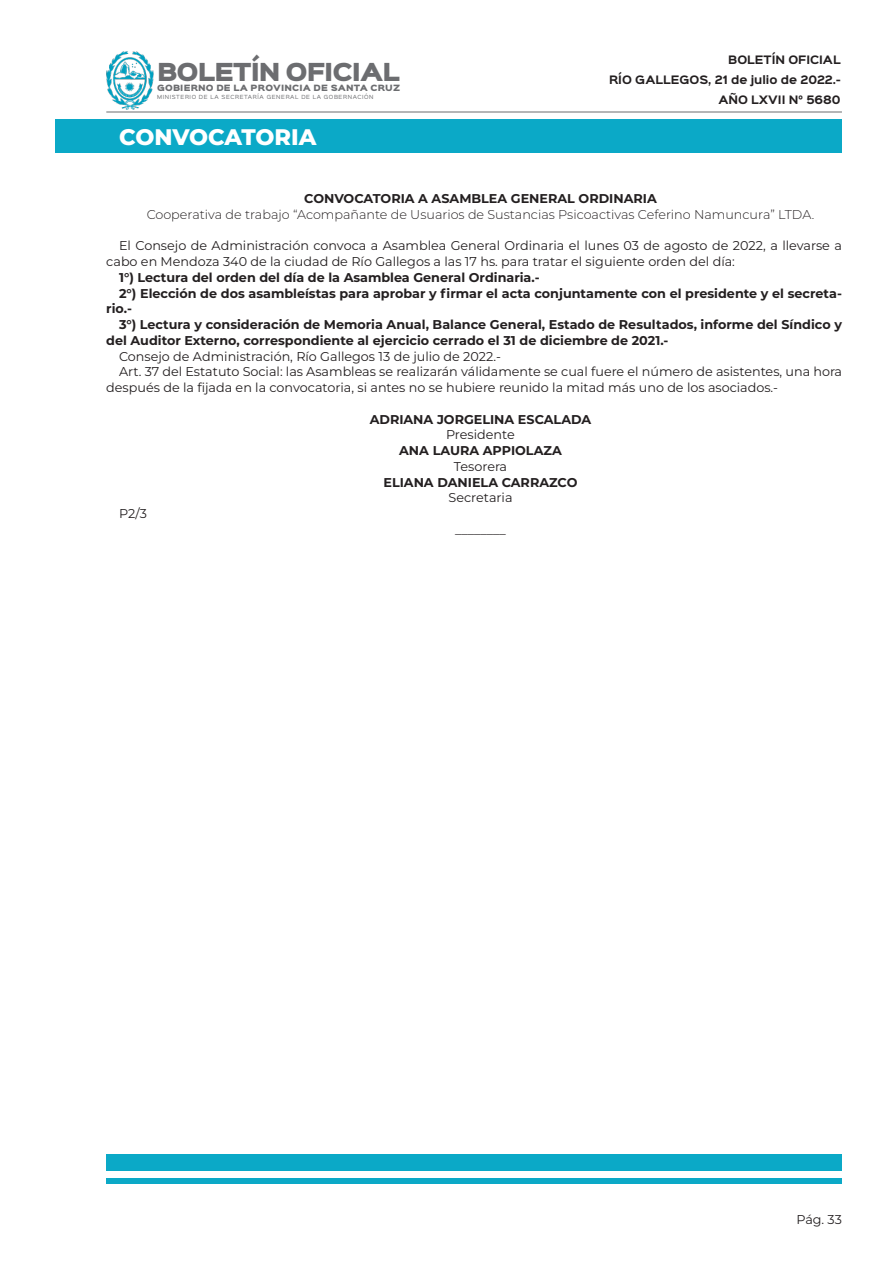
<style>
.page{position:relative;width:893px;height:1263px;background:#fff}
.page>*{position:absolute;margin:0;border:0;box-sizing:border-box;transform-origin:0 0}
.t1{font:800 22.5px "Montserrat";color:#fff}
.t2{font:22.35px "Sinkin Sans 900 X Black";letter-spacing:-.04em;color:#6c6d70}
.t3{font:12.75px/15.8px "Montserrat";color:#231f20}
.t4{font:700 12.75px/15.8px "Montserrat";color:#231f20}
.t5{font:300 12.75px "Montserrat";color:#231f20}
.t6{font:700 10.5px/20px "Sinkin Sans 700";color:#231f20;text-align:right}
.t7{font:7.8px "Sinkin Sans 900 X Black";letter-spacing:.02em;color:#6c6d70}
.t8{font:5.1px "Sinkin Sans 400";letter-spacing:.12em;color:#6c6d70}
</style>
<div class="page">
<img style="left:106px;top:51px;width:48px;height:58px">
<hr style="left:106px;top:112px;width:736px;height:1px;background:#6c6d70">
<div style="left:55px;top:119px;width:787px;height:33px;background:#0ba9c7"></div>
<div style="left:106px;top:1154px;width:736px;height:17px;background:#0ba9c7"></div>
<div style="left:106px;top:1178px;width:736px;height:5px;background:#0ba9c7"></div>
<h2 class="t2" style="left:157px;top:61px;width:244px">BOLETÍN OFICIAL</h2>
<p class="t7" style="left:157px;top:84px;width:245px">GOBIERNO DE LA PROVINCIA DE SANTA CRUZ</p>
<p class="t8" style="left:157px;top:93px;width:218px">MINISTERIO DE LA SECRETARÍA GENERAL DE LA GOBERNACIÓN</p>
<p class="t1" style="left:119px;top:122px;width:199px">CONVOCATORIA</p>
<p class="t6" style="left:609px;top:50px;width:233px">BOLETÍN OFICIAL<br>RÍO GALLEGOS, 21 de julio de 2022.-<br>AÑO LXVII N° 5680</p>
<p class="t4" style="left:304px;top:190px;width:354px">CONVOCATORIA A ASAMBLEA GENERAL ORDINARIA</p>
<p class="t5" style="left:147px;top:206px;width:669px">Cooperativa de trabajo “Acompañante de Usuarios de Sustancias Psicoactivas Ceferino Namuncura” LTDA.</p>
<p class="t3" style="left:106px;top:237px;width:737px;text-indent:13px">El Consejo de Administración convoca a Asamblea General Ordinaria el lunes 03 de agosto de 2022, a llevarse a cabo en Mendoza 340 de la ciudad de Río Gallegos a las 17 hs. para tratar el siguiente orden del día:</p>
<p class="t4" style="left:119px;top:269px;width:422px">1°) Lectura del orden del día de la Asamblea General Ordinaria.-</p>
<p class="t4" style="left:106px;top:284px;width:737px;text-indent:13px">2°) Elección de dos asambleístas para aprobar y firmar el acta conjuntamente con el presidente y el secreta&shy;rio.-</p>
<p class="t4" style="left:106px;top:316px;width:737px;text-indent:13px">3°) Lectura y consideración de Memoria Anual, Balance General, Estado de Resultados, informe del Síndico y del Auditor Externo, correspondiente al ejercicio cerrado el 31 de diciembre de 2021.-</p>
<p class="t3" style="left:119px;top:348px;width:383px">Consejo de Administración, Río Gallegos 13 de julio de 2022.-</p>
<p class="t3" style="left:106px;top:363px;width:737px;text-indent:13px">Art. 37 del Estatuto Social: las Asambleas se realizarán válidamente se cual fuere el número de asistentes, una hora después de la fijada en la convocatoria, si antes no se hubiere reunido la mitad más uno de los asociados.-</p>
<p class="t4" style="left:370px;top:410px;width:223px">ADRIANA JORGELINA ESCALADA</p>
<p class="t3" style="left:446px;top:426px;width:70px">Presidente</p>
<p class="t4" style="left:399px;top:442px;width:164px">ANA LAURA APPIOLAZA</p>
<p class="t3" style="left:454px;top:458px;width:55px">Tesorera</p>
<p class="t4" style="left:383px;top:473px;width:196px">ELIANA DANIELA CARRAZCO</p>
<p class="t3" style="left:448px;top:489px;width:66px">Secretaria</p>
<p class="t3" style="left:119px;top:505px;width:29px">P2/3</p>
<p class="t3" style="left:455px;top:521px;width:52px">________</p>
<p class="t3" style="left:796px;top:1211px;width:47px">Pág. 33</p>
</div>
